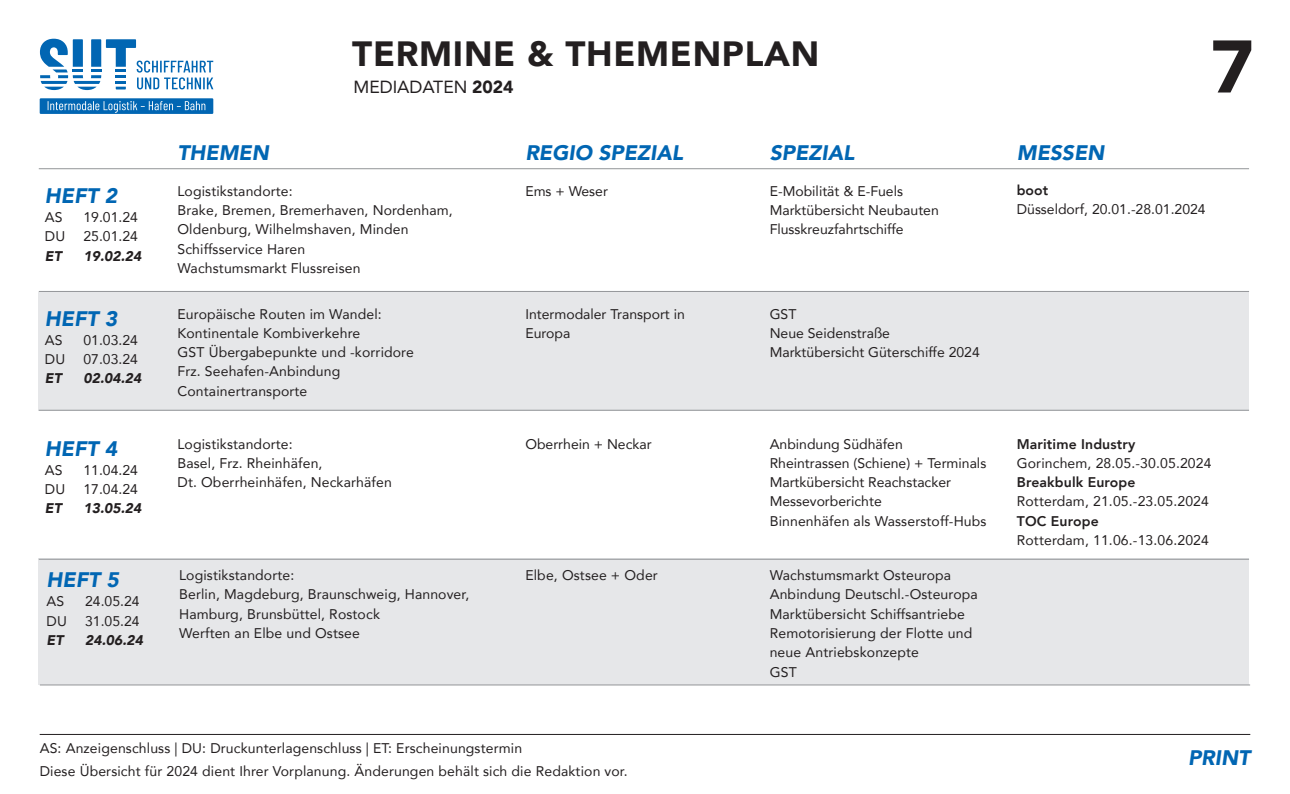
<style>
.page{position:relative;width:1290px;height:794px;background:#fff}
.page>*{position:absolute;margin:0;border:0;box-sizing:border-box;transform-origin:0 0}
.t1{font:900 73.5px "Avenir";color:#231f20}
.t2{font:900 35px "Avenir";letter-spacing:.02em;color:#231f20}
.t3{font:italic 900 21px "Avenir";color:#0166b3}
.t4{font:17.5px "Avenir";color:#231f20}
.t5{font:14px/19.2px "Avenir";letter-spacing:.01em;color:#231f20}
.t6{font:800 14px "Avenir";letter-spacing:.01em;color:#231f20}
.t7{font:italic 900 14px "Avenir";color:#231f20}
.s1{font-weight:900}
</style>
<div class="page">
<hr style="left:40px;top:734px;width:1210px;height:1px;background:#231f20">
<svg style="left:40px;top:39px;width:173px;height:51px"></svg>
<div style="left:40px;top:98px;width:173px;height:16px;background:#0166b3"></div>
<svg style="left:48px;top:101px;width:157px;height:12px"></svg>
<div style="left:39px;top:292px;width:1210px;height:118px;background:#e6e7e9"></div>
<div style="left:39px;top:558px;width:1210px;height:127px;background:#e6e7e9"></div>
<hr style="left:39px;top:168px;width:1210px;height:1px;background:#939598">
<hr style="left:39px;top:291px;width:1210px;height:1px;background:#939598">
<hr style="left:39px;top:410px;width:1210px;height:1px;background:#939598">
<hr style="left:39px;top:559px;width:1210px;height:1px;background:#939598">
<hr style="left:40px;top:684px;width:1210px;height:1px;background:#939598">
<p class="t3" style="left:45px;top:178px;width:74px">HEFT 2</p>
<p class="t5" style="left:45px;top:207px;width:19px">AS</p>
<p class="t5" style="left:83px;top:207px;width:56px">19.01.24</p>
<p class="t5" style="left:45px;top:226px;width:22px">DU</p>
<p class="t5" style="left:83px;top:226px;width:56px">25.01.24</p>
<p class="t7" style="left:45px;top:244px;width:18px">ET</p>
<p class="t7" style="left:83px;top:244px;width:60px">19.02.24</p>
<p class="t3" style="left:45px;top:301px;width:74px">HEFT 3</p>
<p class="t5" style="left:45px;top:330px;width:19px">AS</p>
<p class="t5" style="left:83px;top:330px;width:56px">01.03.24</p>
<p class="t5" style="left:45px;top:349px;width:22px">DU</p>
<p class="t5" style="left:83px;top:349px;width:56px">07.03.24</p>
<p class="t7" style="left:45px;top:367px;width:18px">ET</p>
<p class="t7" style="left:83px;top:367px;width:60px">02.04.24</p>
<p class="t3" style="left:45px;top:431px;width:74px">HEFT 4</p>
<p class="t5" style="left:45px;top:460px;width:19px">AS</p>
<p class="t5" style="left:83px;top:460px;width:56px">11.04.24</p>
<p class="t5" style="left:45px;top:479px;width:22px">DU</p>
<p class="t5" style="left:83px;top:479px;width:56px">17.04.24</p>
<p class="t7" style="left:45px;top:497px;width:18px">ET</p>
<p class="t7" style="left:83px;top:497px;width:60px">13.05.24</p>
<p class="t3" style="left:47px;top:562px;width:74px">HEFT 5</p>
<p class="t5" style="left:47px;top:591px;width:19px">AS</p>
<p class="t5" style="left:85px;top:591px;width:56px">24.05.24</p>
<p class="t5" style="left:47px;top:611px;width:22px">DU</p>
<p class="t5" style="left:85px;top:611px;width:56px">31.05.24</p>
<p class="t7" style="left:47px;top:628px;width:18px">ET</p>
<p class="t7" style="left:85px;top:628px;width:60px">24.06.24</p>
<p class="t2" style="left:352px;top:24px;width:469px">TERMINE &amp; THEMENPLAN</p>
<p class="t4" style="left:353px;top:73px;width:162px">MEDIADATEN <span class="s1">2024</span></p>
<p class="t3" style="left:177px;top:135px;width:93px">THEMEN</p>
<p class="t3" style="left:770px;top:135px;width:86px">SPEZIAL</p>
<p class="t3" style="left:1017px;top:135px;width:89px">MESSEN</p>
<p class="t3" style="left:525px;top:135px;width:159px">REGIO SPEZIAL</p>
<h1 class="t1" style="left:1210px;top:4px;width:45px">7</h1>
<p class="t5" style="left:177px;top:181px;width:117px">Logistikstandorte:</p>
<p class="t5" style="left:177px;top:200px;width:277px">Brake, Bremen, Bremerhaven, Nordenham,</p>
<p class="t5" style="left:177px;top:219px;width:233px">Oldenburg, Wilhelmshaven, Minden</p>
<p class="t5" style="left:177px;top:239px;width:129px">Schiffsservice Haren</p>
<p class="t5" style="left:177px;top:258px;width:184px">Wachstumsmarkt Flussreisen</p>
<p class="t5" style="left:177px;top:304px;width:206px">Europäische Routen im Wandel:<br>Kontinentale Kombiverkehre</p>
<p class="t5" style="left:177px;top:342px;width:238px">GST Übergabepunkte und -korridore</p>
<p class="t5" style="left:177px;top:361px;width:164px">Frz. Seehafen-Anbindung</p>
<p class="t5" style="left:177px;top:381px;width:131px">Containertransporte</p>
<p class="t5" style="left:177px;top:434px;width:117px">Logistikstandorte:</p>
<p class="t5" style="left:177px;top:453px;width:216px">Basel, Frz. Rheinhäfen,<br>Dt. Oberrheinhäfen, Neckarhäfen</p>
<p class="t5" style="left:179px;top:565px;width:117px">Logistikstandorte:</p>
<p class="t5" style="left:179px;top:584px;width:292px">Berlin, Magdeburg, Braunschweig, Hannover,<br>Hamburg, Brunsbüttel, Rostock</p>
<p class="t5" style="left:179px;top:623px;width:182px">Werften an Elbe und Ostsee</p>
<p class="t5" style="left:525px;top:181px;width:84px">Ems + Weser</p>
<p class="t5" style="left:525px;top:304px;width:161px">Intermodaler Transport in<br>Europa</p>
<p class="t5" style="left:525px;top:434px;width:128px">Oberrhein + Neckar</p>
<p class="t5" style="left:525px;top:565px;width:134px">Elbe, Ostsee + Oder</p>
<p class="t5" style="left:770px;top:181px;width:135px">E-Mobilität &amp; E-Fuels</p>
<p class="t5" style="left:770px;top:200px;width:171px">Marktübersicht Neubauten</p>
<p class="t5" style="left:770px;top:219px;width:135px">Flusskreuzfahrtschiffe</p>
<p class="t5" style="left:770px;top:304px;width:28px">GST</p>
<p class="t5" style="left:770px;top:323px;width:122px">Neue Seidenstraße</p>
<p class="t5" style="left:770px;top:342px;width:212px">Marktübersicht Güterschiffe 2024</p>
<p class="t6" style="left:1017px;top:179px;width:33px">boot</p>
<p class="t5" style="left:1017px;top:199px;width:190px">Düsseldorf, 20.01.-28.01.2024</p>
<p class="t5" style="left:770px;top:434px;width:135px">Anbindung Südhäfen</p>
<p class="t5" style="left:770px;top:453px;width:218px">Rheintrassen (Schiene) + Terminals</p>
<p class="t5" style="left:770px;top:472px;width:183px">Martkübersicht Reachstacker</p>
<p class="t5" style="left:770px;top:491px;width:114px">Messevorberichte</p>
<p class="t5" style="left:770px;top:511px;width:218px">Binnenhäfen als Wasserstoff-Hubs</p>
<p class="t5" style="left:770px;top:565px;width:183px">Wachstumsmarkt Osteuropa</p>
<p class="t5" style="left:770px;top:584px;width:210px">Anbindung Deutschl.-Osteuropa</p>
<p class="t5" style="left:770px;top:604px;width:197px">Marktübersicht Schiffsantriebe</p>
<p class="t5" style="left:770px;top:623px;width:204px">Remotorisierung der Flotte und neue Antriebskonzepte</p>
<p class="t5" style="left:770px;top:661px;width:28px">GST</p>
<p class="t6" style="left:1017px;top:433px;width:120px">Maritime Industry</p>
<p class="t5" style="left:1017px;top:453px;width:196px">Gorinchem, 28.05.-30.05.2024</p>
<p class="t6" style="left:1017px;top:471px;width:120px">Breakbulk Europe</p>
<p class="t5" style="left:1017px;top:491px;width:194px">Rotterdam, 21.05.-23.05.2024</p>
<p class="t6" style="left:1017px;top:510px;width:83px">TOC Europe</p>
<p class="t5" style="left:1017px;top:530px;width:194px">Rotterdam, 11.06.-13.06.2024</p>
<p class="t5" style="left:40px;top:738px;width:484px">AS: Anzeigenschluss | DU: Druckunterlagenschluss | ET: Erscheinungstermin</p>
<p class="t5" style="left:40px;top:761px;width:589px">Diese Übersicht für 2024 dient Ihrer Vorplanung. Änderungen behält sich die Redaktion vor.</p>
<p class="t3" style="left:1188px;top:740px;width:64px">PRINT</p>
</div>
